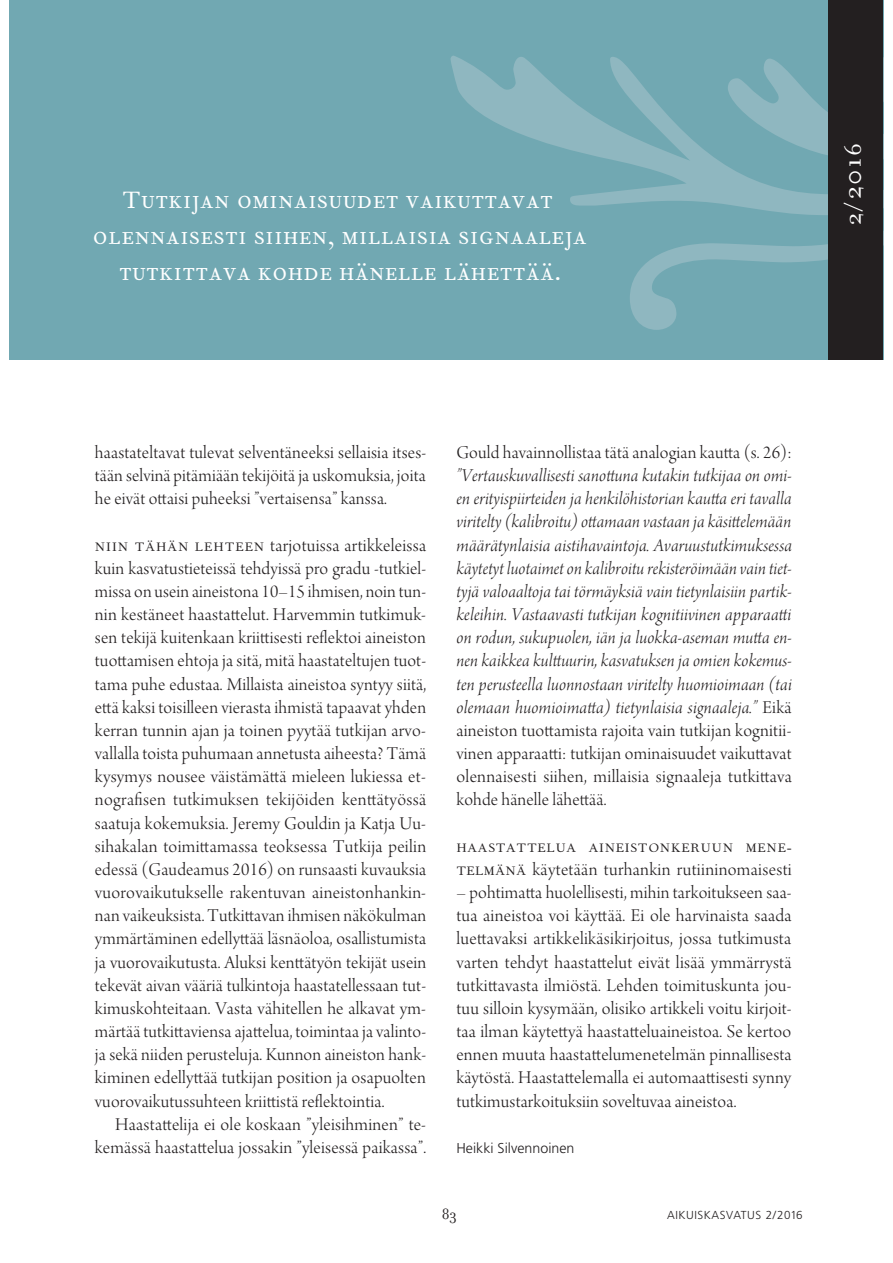
<style>
.page{position:relative;width:893px;height:1263px;background:#fff}
.page>*{position:absolute;margin:0;border:0;box-sizing:border-box;transform-origin:0 0}
.t1{font:28.5px/35.7px "Fournier MT Regular SC";letter-spacing:.03em;color:#fff;text-align:center}
.t2{font:28.5px "Filosofia OT";color:#fff}
.t3{font:19.05px/23.1px "Arno Pro Light Display";letter-spacing:.01em;color:#231f20;text-align:justify}
.t4{font:19.05px/23.1px "Arno Pro Light Italic Display";letter-spacing:.015em;color:#231f20;text-align:justify}
.t5{font:16.05px "Filosofia OT";color:#231f20}
.t6{font:14.85px "Fournier MT Regular SC";letter-spacing:.04em;color:#231f20}
.t7{font:300 14.25px "Frutiger LT Std";color:#231f20}
.t8{font:300 11.55px "Frutiger LT Std";letter-spacing:.05em;color:#231f20}
.s1{font-size:26.7px}
.s2{font-size:24.9px}
.s3{font-family:"Fournier MT Regular SC";font-size:14.85px}
.s4{font-family:"Arno Pro Light Display"}
</style>
<div class="page">
<div style="left:9px;top:0;width:874px;height:359px;background:#71a8b2"></div>
<svg style="left:450px;top:56px;width:378px;height:274px"></svg>
<div style="left:828px;top:0;width:55px;height:359px;background:#231f20"></div>
<h1 class="t1" style="left:93px;top:181px;width:495px">Tutkijan ominaisuudet vaikuttavat olennaisesti siihen, millaisia signaaleja tutkittava kohde hänelle lähettää.</h1>
<h1 class="t2" style="left:836px;top:225px;width:84px;rotate:-90deg"><span class="s1">2</span>/201<span class="s2">6</span></h1>
<p class="t3" style="left:95px;top:442px;width:333px">haastateltavat tulevat selventäneeksi sellaisia itses&shy;tään selvinä pitämiään tekijöitä ja uskomuksia, joita he eivät ottaisi puheeksi ”vertaisensa” kanssa.</p>
<p class="t3" style="left:95px;top:535px;width:333px"><span class="s3">NIIN TÄHÄN LEHTEEN</span> tarjotuissa artikkeleissa kuin kasvatustieteissä tehdyissä pro gradu -tutkiel&shy;missa on usein aineistona 10–15 ihmisen, noin tun&shy;nin kestäneet haastattelut. Harvemmin tutkimuk&shy;sen tekijä kuitenkaan kriittisesti reflektoi aineiston tuottamisen ehtoja ja sitä, mitä haastateltujen tuot&shy;tama puhe edustaa. Millaista aineistoa syntyy siitä, että kaksi toisilleen vierasta ihmistä tapaavat yhden kerran tunnin ajan ja toinen pyytää tutkijan arvo&shy;vallalla toista puhumaan annetusta aiheesta? Tämä kysymys nousee väistämättä mieleen lukiessa et&shy;nografisen tutkimuksen tekijöiden kenttätyössä saatuja kokemuksia. Jeremy Gouldin ja Katja Uu&shy;sihakalan toimittamassa teoksessa Tutkija peilin edessä (Gaudeamus 2016) on runsaasti kuvauksia vuorovaikutukselle rakentuvan aineistonhankin&shy;nan vaikeuksista. Tutkittavan ihmisen näkökulman ymmärtäminen edellyttää läsnäoloa, osallistumista ja vuorovaikutusta. Aluksi kenttätyön tekijät usein tekevät aivan vääriä tulkintoja haastatellessaan tut&shy;kimuskohteitaan. Vasta vähitellen he alkavat ym&shy;märtää tutkittaviensa ajattelua, toimintaa ja valinto&shy;ja sekä niiden perusteluja. Kunnon aineiston hank&shy;kiminen edellyttää tutkijan position ja osapuolten vuorovaikutussuhteen kriittistä reflektointia.</p>
<p class="t3" style="left:95px;top:1114px;width:333px;text-align:right">Haastattelija ei ole koskaan ”yleisihminen” te&shy;kemässä haastattelua jossakin ”yleisessä paikassa”.</p>
<p class="t3" style="left:456px;top:442px;width:337px">Gould havainnollistaa tätä analogian kautta (s. 26):</p>
<p class="t4" style="left:456px;top:466px;width:337px">”Vertauskuvallisesti sanottuna kutakin tutkijaa on omi&shy;en erityispiirteiden ja henkilöhistorian kautta eri tavalla viritelty (kalibroitu) ottamaan vastaan ja käsittelemään määrätynlaisia aistihavaintoja. Avaruustutkimuksessa käytetyt luotaimet on kalibroitu rekisteröimään vain tiet&shy;tyjä valoaaltoja tai törmäyksiä vain tietynlaisiin partik&shy;keleihin. Vastaavasti tutkijan kognitiivinen apparaatti on rodun, sukupuolen, iän ja luokka-aseman mutta en&shy;nen kaikkea kulttuurin, kasvatuksen ja omien kokemus&shy;ten perusteella luonnostaan viritelty huomioimaan (tai olemaan huomioimatta) tietynlaisia signaaleja.” <span class="s4">Eikä</span></p>
<p class="t3" style="left:456px;top:720px;width:337px">aineiston tuottamista rajoita vain tutkijan kognitii&shy;vinen apparaatti: tutkijan ominaisuudet vaikuttavat olennaisesti siihen, millaisia signaaleja tutkittava kohde hänelle lähettää.</p>
<p class="t6" style="left:456px;top:838px;width:337px">HAASTATTELUA AINEISTONKERUUN MENE-</p>
<p class="t3" style="left:456px;top:859px;width:337px"><span class="s3">TELMÄNÄ</span> käytetään turhankin rutiininomaisesti</p>
<p class="t3" style="left:456px;top:882px;width:337px">– pohtimatta huolellisesti, mihin tarkoitukseen saa&shy;tua aineistoa voi käyttää. Ei ole harvinaista saada luettavaksi artikkelikäsikirjoitus, jossa tutkimusta varten tehdyt haastattelut eivät lisää ymmärrystä tutkittavasta ilmiöstä. Lehden toimituskunta jou&shy;tuu silloin kysymään, olisiko artikkeli voitu kirjoit&shy;taa ilman käytettyä haastatteluaineistoa. Se kertoo ennen muuta haastattelumenetelmän pinnallisesta käytöstä. Haastattelemalla ei automaattisesti synny tutkimustarkoituksiin soveltuvaa aineistoa.</p>
<p class="t7" style="left:456px;top:1140px;width:120px">Heikki Silvennoinen</p>
<p class="t5" style="left:442px;top:1205px;width:17px">83</p>
<p class="t8" style="left:667px;top:1208px;width:137px">AIKUISKASVATUS 2/2016</p>
</div>
